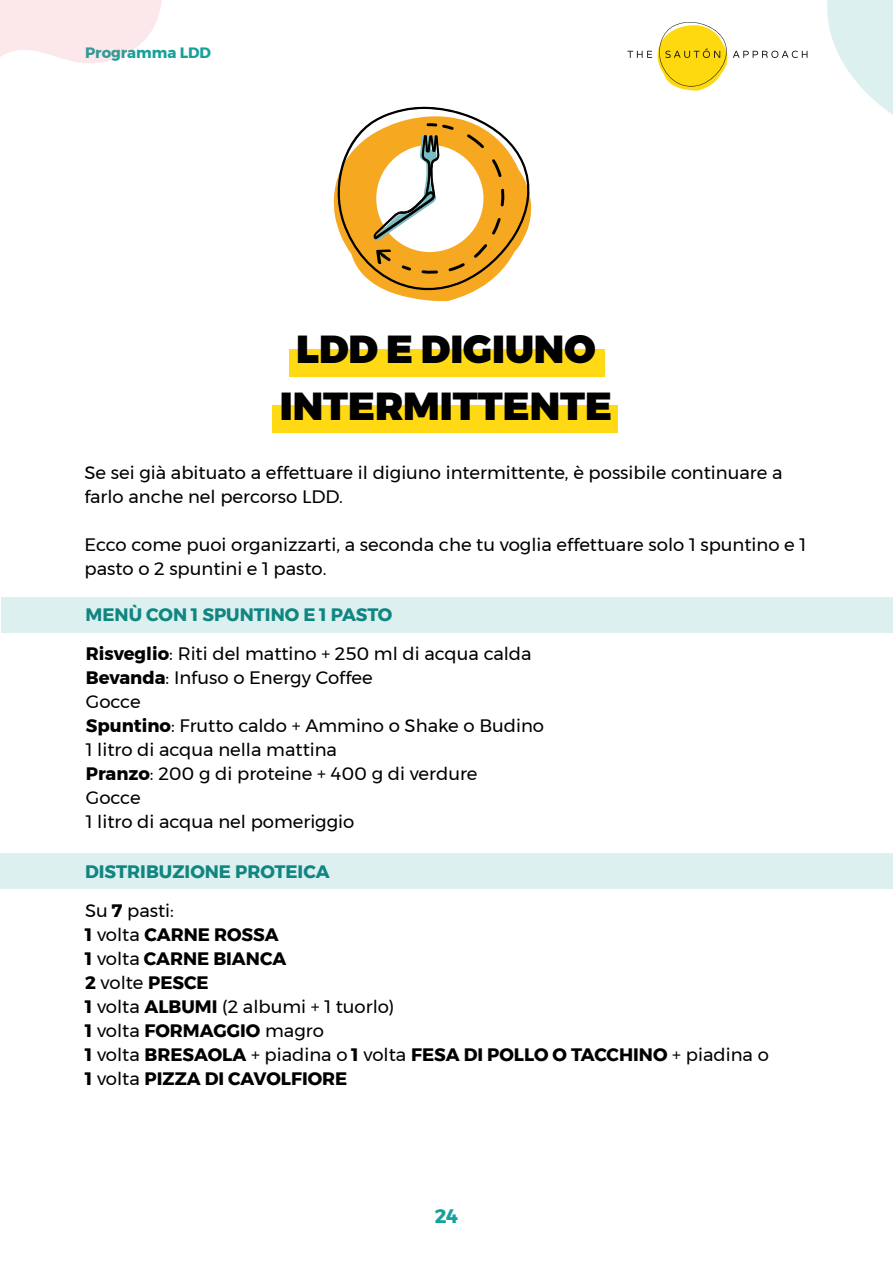
<style>
.page{position:relative;width:893px;height:1263px;background:#fff}
.page>*{position:absolute;margin:0;border:0;box-sizing:border-box;transform-origin:0 0}
.t1{font:900 39px/57px "Montserrat";color:#000;text-align:center}
.t2{font:700 19.5px "Montserrat";color:#16a299}
.t3{font:18px/24px "Montserrat";color:#000}
.t4{font:700 18px/24px "Montserrat";color:#000}
.t5{font:700 18px "Montserrat";color:#108581}
.t6{font:700 15px "Montserrat";color:#16a299}
.s1{font-weight:700}
.s2{font-weight:400}
</style>
<div class="page">
<svg style="left:627px;top:22px;width:180px;height:69px"></svg>
<div style="left:289px;top:349px;width:315px;height:27px;background:#ffd914"></div>
<div style="left:273px;top:406px;width:345px;height:27px;background:#ffd914"></div>
<svg style="left:0;top:0;width:162px;height:63px;fill:#fce8eb"></svg>
<svg style="left:827px;top:0;width:66px;height:115px"></svg>
<div style="left:1px;top:597px;width:892px;height:35px;background:#dcf1ef"></div>
<div style="left:0;top:853px;width:893px;height:36px;background:#dcf1ef"></div>
<svg style="left:333px;top:106px;width:199px;height:195px"></svg>
<p class="t6" style="left:85px;top:41px;width:128px">Programma LDD</p>
<h1 class="t1" style="left:280px;top:321px;width:334px">LDD E DIGIUNO<br>INTERMITTENTE</h1>
<p class="t3" style="left:84px;top:460px;width:700px">Se sei già abituato a effettuare il digiuno intermittente, è possibile continuare a farlo anche nel percorso LDD.</p>
<p class="t3" style="left:84px;top:532px;width:723px">Ecco come puoi organizzarti, a seconda che tu voglia effettuare solo 1 spuntino e 1 pasto o 2 spuntini e 1 pasto.</p>
<p class="t5" style="left:86px;top:600px;width:308px">MENÙ CON 1 SPUNTINO E 1 PASTO</p>
<p class="t3" style="left:86px;top:642px;width:460px"><span class="s1">Risveglio</span>: Riti del mattino + 250 ml di acqua calda<br><span class="s1">Bevanda</span>: Infuso o Energy Coffee<br>Gocce<br><span class="s1">Spuntino</span>: Frutto caldo + Ammino o Shake o Budino<br>1 litro di acqua nella mattina<br><span class="s1">Pranzo</span>: 200 g di proteine + 400 g di verdure<br>Gocce<br>1 litro di acqua nel pomeriggio</p>
<p class="t5" style="left:85px;top:857px;width:246px">DISTRIBUZIONE PROTEICA</p>
<p class="t4" style="left:85px;top:899px;width:685px"><span class="s2">Su</span> 7 <span class="s2">pasti:<br></span>1 <span class="s2">volta</span> CARNE ROSSA<br>1 <span class="s2">volta</span> CARNE BIANCA<br>2 <span class="s2">volte</span> PESCE<br>1 <span class="s2">volta</span> ALBUMI <span class="s2">(2 albumi + 1 tuorlo)<br></span>1 <span class="s2">volta</span> FORMAGGIO <span class="s2">magro<br></span>1 <span class="s2">volta</span> BRESAOLA <span class="s2">+ piadina o</span> 1 <span class="s2">volta</span> FESA DI POLLO O TACCHINO <span class="s2">+ piadina o<br></span>1 <span class="s2">volta</span> PIZZA DI CAVOLFIORE</p>
<p class="t2" style="left:435px;top:1200px;width:25px">24</p>
</div>
